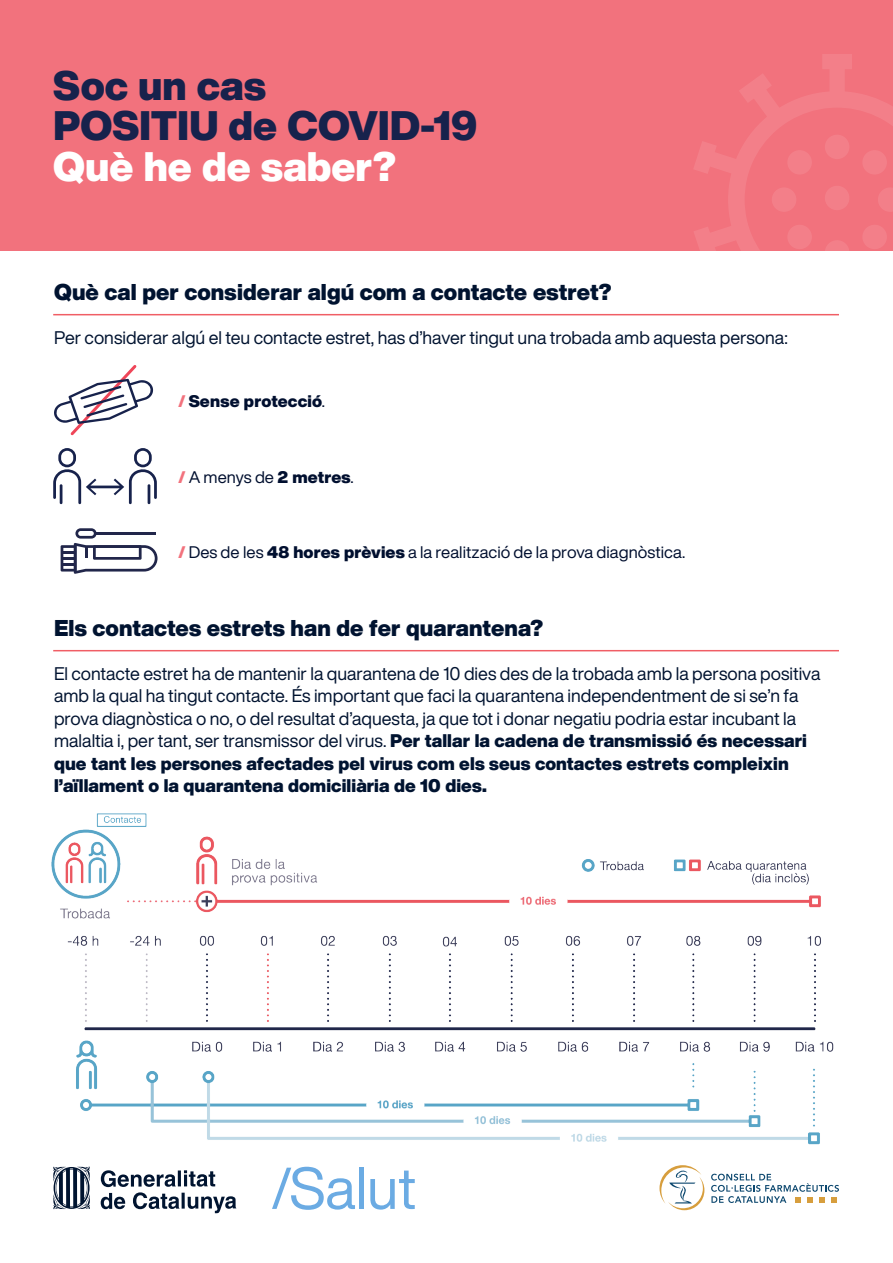
<style>
.page{position:relative;width:893px;height:1263px;background:#fff}
.page>*{position:absolute;margin:0;border:0;box-sizing:border-box;transform-origin:0 0}
.t1{font:900 40.5px "Helvetica Now Display";color:#17224c}
.t2{font:900 40.5px "Helvetica Now Display";color:#fff}
.t3{font:900 22.5px "Helvetica Now Display";letter-spacing:.005em;color:#001330}
.t4{font:18px/22.5px "Helvetica Now Display";color:#001330}
.CAT_TEXT{font:16.5px "Helvetica Now Display";letter-spacing:.005em;color:#000f2f}
.CAT_TEXT-2{font:900 16.5px "Helvetica Now Display";letter-spacing:.01em;color:#000f2f}
.s1{color:#f2727d}
.s2{font-weight:400}
.s3{font-weight:900;color:#f2727d}
.s4{font-weight:900}
</style>
<div class="page">
<svg style="left:101px;top:1170px;width:135px;height:43px"></svg>
<svg style="left:53px;top:1166px;width:37px;height:43px"></svg>
<svg style="left:272px;top:1167px;width:83px;height:43px"></svg>
<hr style="left:359px;top:1168px;width:4px;height:41px;background:#6babe3">
<svg style="left:370px;top:1170px;width:45px;height:39px"></svg>
<svg style="left:711px;top:1174px;width:128px;height:29px"></svg>
<svg style="left:659px;top:1165px;width:45px;height:45px"></svg>
<div style="left:0;top:0;width:893px;height:251px;background:#f2727d"></div>
<svg style="left:694px;top:54px;width:199px;height:197px"></svg>
<hr style="left:53px;top:314px;width:786px;height:1px;background:#f05e65">
<svg style="left:53px;top:448px;width:104px;height:56px"></svg>
<svg style="left:61px;top:528px;width:97px;height:46px"></svg>
<svg style="left:54px;top:365px;width:99px;height:71px"></svg>
<hr style="left:53px;top:650px;width:786px;height:1px;background:#f05e65">
<img style="left:51px;top:813px;width:783px;height:332px">
<p class="t1" style="left:53px;top:57px;width:214px">Soc un cas</p>
<p class="t1" style="left:53px;top:98px;width:426px">POSITIU de COVID-19</p>
<p class="t2" style="left:53px;top:138px;width:344px">Què he de saber?</p>
<p class="t3" style="left:54px;top:277px;width:559px">Què cal per considerar algú com a contacte estret?</p>
<p class="t4" style="left:54px;top:326px;width:735px">Per considerar algú el teu contacte estret, has d’haver tingut una trobada amb aquesta persona:</p>
<p class="CAT_TEXT-2" style="left:179px;top:390px;width:148px"><span class="s1">/</span> Sense protecció<span class="s2">.</span></p>
<p class="CAT_TEXT" style="left:179px;top:466px;width:177px"><span class="s3">/</span> A menys de <span class="s4">2 metres</span>.</p>
<p class="CAT_TEXT" style="left:179px;top:541px;width:508px"><span class="s3">/</span> Des de les <span class="s4">48 hores prèvies</span> a la realització de la prova diagnòstica.</p>
<p class="t3" style="left:54px;top:613px;width:490px">Els contactes estrets han de fer quarantena?</p>
<p class="t4" style="left:54px;top:662px;width:768px">El contacte estret ha de mantenir la quarantena de 10 dies des de la trobada amb la persona positiva amb la qual ha tingut contacte. És important que faci la quarantena independentment de si se’n fa prova diagnòstica o no, o del resultat d’aquesta, ja que tot i donar negatiu podria estar incubant la malaltia i, per tant, ser transmissor del virus. <span class="s4">Per tallar la cadena de transmissió és necessari que tant les persones afectades pel virus com els seus contactes estrets compleixin l’aïllament o la quarantena domiciliària de 10 dies.</span></p>
</div>
